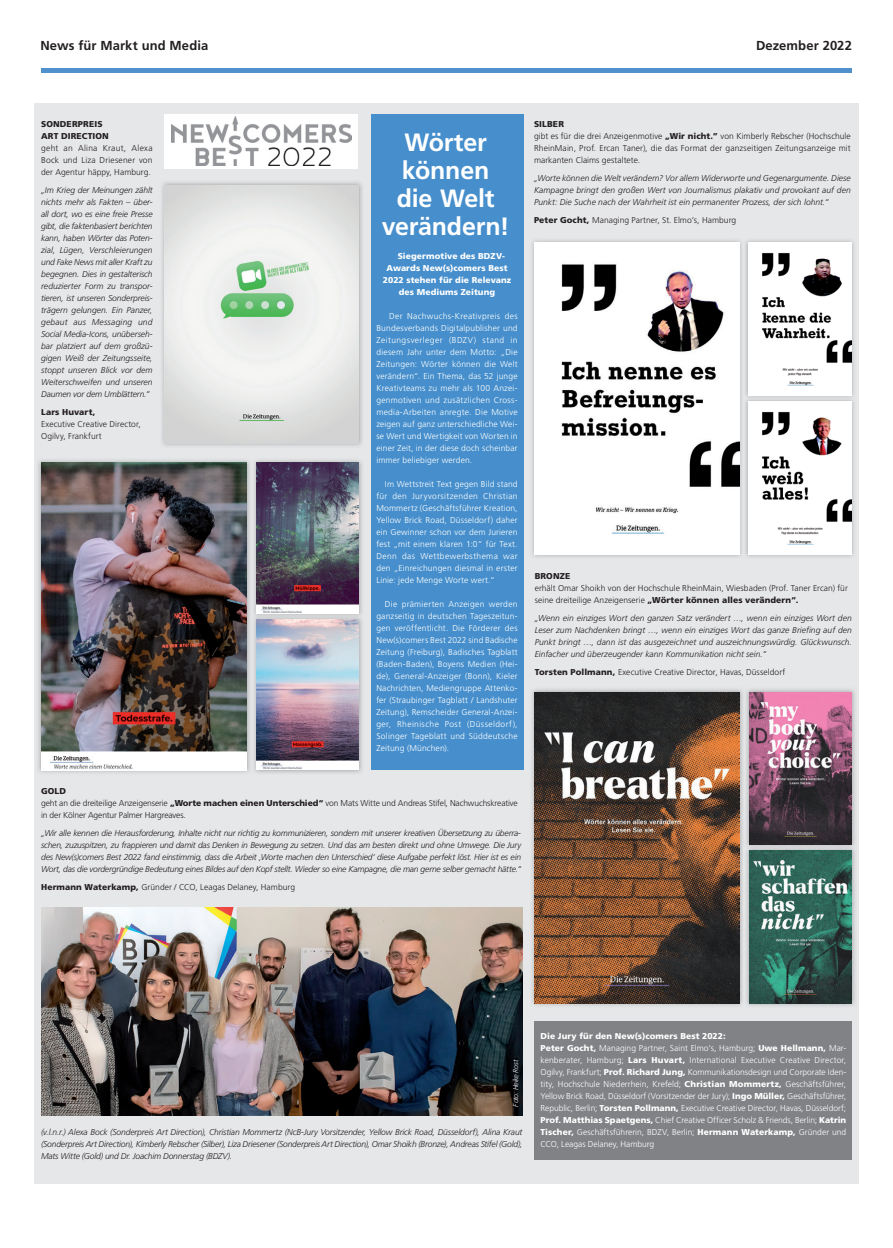
<style>
.page{position:relative;width:893px;height:1248px;background:#fff}
.page>*{position:absolute;margin:0;border:0;box-sizing:border-box;transform-origin:0 0}
.t1{font:700 25px/28px "Frutiger";letter-spacing:-.005em;color:#fff;text-align:center}
.t2{font:700 13px "Frutiger";letter-spacing:.005em;color:#231f20}
.t3{font:italic 300 8.5px/12px "Frutiger";letter-spacing:-.005em;color:#231f20;text-align:justify}
.t4{font:300 8.5px/12px "Frutiger";letter-spacing:.005em;color:#fff;text-align:justify}
.t5{font:300 8.5px/12px "Frutiger";letter-spacing:.005em;color:#231f20}
.t6{font:300 8.5px/12px "Frutiger";letter-spacing:-.015em;color:#231f20}
.t7{font:900 8.5px "Frutiger";letter-spacing:.01em;color:#fff}
.t8{font:900 8.5px/12px "Frutiger";letter-spacing:.015em;color:#231f20}
.t9{font:italic 300 7px "Frutiger";letter-spacing:-.015em;color:#fff}
.s1{font-weight:900}
</style>
<div class="page">
<div style="left:34px;top:103px;width:825px;height:1080px;background:#e6e7e9"></div>
<hr style="left:41px;top:69px;width:811px;height:4px;background:#5091cd">
<img style="left:41px;top:907px;width:481px;height:208px">
<div style="left:371px;top:114px;width:152px;height:656px;background:#468fcc"></div>
<img style="left:38px;top:460px;width:324px;height:313px">
<img style="left:257px;top:619px;width:102px;height:150px">
<img style="left:253px;top:614px;width:109px;height:4px">
<img style="left:257px;top:463px;width:102px;height:150px">
<img style="left:252px;top:460px;width:1px;height:313px">
<img style="left:41px;top:463px;width:206px;height:307px">
<img style="left:532px;top:689px;width:323px;height:317px">
<img style="left:749px;top:692px;width:103px;height:153px">
<img style="left:745px;top:845px;width:110px;height:4px">
<img style="left:749px;top:850px;width:103px;height:153px">
<img style="left:744px;top:689px;width:1px;height:317px">
<img style="left:535px;top:692px;width:205px;height:311px">
<img style="left:162px;top:182px;width:200px;height:264px">
<img style="left:165px;top:185px;width:194px;height:258px">
<div style="left:165px;top:114px;width:193px;height:55px;background:#fff"></div>
<img style="left:171px;top:116px;width:181px;height:49px">
<img style="left:532px;top:240px;width:322px;height:317px">
<img style="left:748px;top:401px;width:103px;height:153px">
<img style="left:744px;top:396px;width:110px;height:4px">
<img style="left:748px;top:242px;width:103px;height:153px">
<img style="left:743px;top:240px;width:1px;height:317px">
<img style="left:535px;top:242px;width:204px;height:312px">
<div style="left:535px;top:1020px;width:317px;height:139px;background:#808285"></div>
<h2 class="t2" style="left:40px;top:38px;width:169px">News für Markt und Media</h2>
<h2 class="t2" style="left:756px;top:38px;width:97px">Dezember 2022</h2>
<p class="t8" style="left:41px;top:117px;width:69px">SONDERPREIS<br>ART DIRECTION</p>
<p class="t5" style="left:41px;top:142px;width:113px;text-align:justify">geht an Alina Kraut, Alexa Bock und Liza Driesener von der Agentur häppy, Hamburg.</p>
<p class="t3" style="left:41px;top:184px;width:113px">„Im Krieg der Meinungen zählt nichts mehr als Fakten – über&shy;all dort, wo es eine freie Presse gibt, die faktenbasiert berichten kann, haben Wörter das Poten&shy;zial, Lügen, Verschleierungen und Fake News mit aller Kraft zu begegnen. Dies in gestalterisch reduzierter Form zu transpor&shy;tieren, ist unseren Sonderpreis&shy;trägern gelungen. Ein Panzer, gebaut aus Messaging und Social Media-Icons, unüberseh&shy;bar platziert auf dem großzü&shy;gigen Weiß der Zeitungsseite, stoppt unseren Blick vor dem Weiterschweifen und unseren Daumen vor dem Umblättern.“</p>
<p class="t8" style="left:41px;top:405px;width:56px">Lars Huvart,</p>
<p class="t5" style="left:41px;top:418px;width:101px">Executive Creative Director,<br>Ogilvy, Frankfurt</p>
<h1 class="t1" style="left:382px;top:128px;width:129px">Wörter können die Welt verändern!</h1>
<p class="t7" style="left:398px;top:251px;width:109px">Siegermotive des BDZV-</p>
<p class="t7" style="left:386px;top:263px;width:123px">Awards New(s)comers Best</p>
<p class="t7" style="left:383px;top:275px;width:130px">2022 stehen für die Relevanz</p>
<p class="t7" style="left:399px;top:287px;width:98px">des Mediums Zeitung</p>
<p class="t4" style="left:376px;top:310px;width:143px;text-indent:13px">Der Nachwuchs-Kreativpreis des Bundesverbands Digitalpublisher und Zeitungsverleger (BDZV) stand in diesem Jahr unter dem Motto: „Die Zeitungen: Wörter können die Welt verändern“. Ein Thema, das 52 junge Kreativteams zu mehr als 100 Anzei&shy;genmotiven und zusätzlichen Cross&shy;media-Arbeiten anregte. Die Motive zeigen auf ganz unterschiedliche Wei&shy;se Wert und Wertigkeit von Worten in einer Zeit, in der diese doch scheinbar immer beliebiger werden.</p>
<p class="t4" style="left:376px;top:478px;width:143px;text-indent:8px">Im Wettstreit Text gegen Bild stand für den Juryvorsitzenden Christian Mommertz (Geschäftsführer Kreation, Yellow Brick Road, Düsseldorf) daher ein Gewinner schon vor dem Jurieren fest „mit einem klaren 1:0“ für Text.<br>Denn das Wettbewerbsthema war den „Einreichungen diesmal in erster Linie: jede Menge Worte wert.“</p>
<p class="t4" style="left:376px;top:598px;width:143px;text-indent:8px">Die prämierten Anzeigen werden ganzseitig in deutschen Tageszeitun&shy;gen veröffentlicht. Die Förderer des New(s)comers Best 2022 sind Badische Zeitung (Freiburg), Badisches Tagblatt (Baden-Baden), Boyens Medien (Hei&shy;de), General-Anzeiger (Bonn), Kieler Nachrichten, Mediengruppe Attenko&shy;fer (Straubinger Tagblatt / Landshuter Zeitung), Remscheider General-Anzei&shy;ger, Rheinische Post (Düsseldorf), Solinger Tageblatt und Süddeutsche Zeitung (München).</p>
<p class="t6" style="left:41px;top:784px;width:478px"><span class="s1">GOLD<br></span>geht an die dreiteilige Anzeigenserie <span class="s1">„Worte machen einen Unterschied“</span> von Mats Witte und Andreas Stifel, Nachwuchskreative in der Kölner Agentur Palmer Hargreaves.</p>
<p class="t3" style="left:41px;top:826px;width:482px">„Wir alle kennen die Herausforderung, Inhalte nicht nur richtig zu kommunizieren, sondern mit unserer kreativen Übersetzung zu überra&shy;schen, zuzuspitzen, zu frappieren und damit das Denken in Bewegung zu setzen. Und das am besten direkt und ohne Umwege. Die Jury des New(s)comers Best 2022 fand einstimmig, dass die Arbeit ‚Worte machen den Unterschied‘ diese Aufgabe perfekt löst. Hier ist es ein Wort, das die vordergründige Bedeutung eines Bildes auf den Kopf stellt. Wieder so eine Kampagne, die man gerne selber gemacht hätte.“</p>
<p class="t5" style="left:41px;top:880px;width:255px"><span class="s1">Hermann Waterkamp,</span> Gründer / CCO, Leagas Delaney, Hamburg</p>
<p class="t5" style="left:534px;top:118px;width:318px"><span class="s1">SILBER<br></span>gibt es für die drei Anzeigenmotive <span class="s1">„Wir nicht.”</span> von Kimberly Rebscher (Hochschule RheinMain, Prof. Ercan Taner), die das Format der ganzseitigen Zeitungsanzeige mit markanten Claims gestaltete.</p>
<p class="t3" style="left:534px;top:172px;width:318px">„Worte können die Welt verändern? Vor allem Widerworte und Gegenargumente. Diese Kampagne bringt den großen Wert von Journalismus plakativ und provokant auf den Punkt: Die Suche nach der Wahrheit ist ein permanenter Prozess, der sich lohnt.“</p>
<p class="t5" style="left:534px;top:214px;width:204px"><span class="s1">Peter Gocht,</span> Managing Partner, St. Elmo’s, Hamburg</p>
<p class="t8" style="left:535px;top:570px;width:37px">BRONZE</p>
<p class="t5" style="left:535px;top:582px;width:315px">erhält Omar Shoikh von der Hochschule RheinMain, Wiesbaden (Prof. Taner Ercan) für seine dreiteilige Anzeigenserie <span class="s1">„Wörter können alles verändern“.</span></p>
<p class="t3" style="left:535px;top:612px;width:319px">„Wenn ein einziges Wort den ganzen Satz verändert …, wenn ein einziges Wort den Leser zum Nachdenken bringt …, wenn ein einziges Wort das ganze Briefing auf den Punkt bringt …, dann ist das ausgezeichnet und auszeichnungswürdig. Glückwunsch.<br>Einfacher und überzeugender kann Kommunikation nicht sein.“</p>
<p class="t5" style="left:535px;top:666px;width:252px"><span class="s1">Torsten Pollmann,</span> Executive Creative Director, Havas, Düsseldorf</p>
<p class="t9" style="left:512px;top:1106px;width:48px;rotate:-90deg">Foto: Heike Rost</p>
<p class="t3" style="left:41px;top:1126px;width:483px">(v.l.n.r.) Alexa Bock (Sonderpreis Art Direction), Christian Mommertz (NcB-Jury Vorsitzender, Yellow Brick Road, Düsseldorf), Alina Kraut (Sonderpreis Art Direction), Kimberly Rebscher (Silber), Liza Driesener (Sonderpreis Art Direction), Omar Shoikh (Bronze), Andreas Stifel (Gold), Mats Witte (Gold) und Dr. Joachim Donnerstag (BDZV).</p>
<p class="t4" style="left:540px;top:1030px;width:307px;text-align:left"><span class="s1">Die Jury für den New(s)comers Best 2022:<br>Peter Gocht,</span> Managing Partner, Saint Elmo‘s, Hamburg; <span class="s1">Uwe Hellmann,</span> Mar&shy;kenberater, Hamburg; <span class="s1">Lars Huvart,</span> International Executive Creative Director, Ogilvy, Frankfurt; <span class="s1">Prof. Richard Jung,</span> Kommunikationsdesign und Corporate Iden&shy;tity, Hochschule Niederrhein, Krefeld; <span class="s1">Christian Mommertz,</span> Geschäftsführer, Yellow Brick Road, Düsseldorf (Vorsitzender der Jury); <span class="s1">Ingo Müller,</span> Geschäftsführer, Republic, Berlin; <span class="s1">Torsten Pollmann,</span> Executive Creative Director, Havas, Düsseldorf; <span class="s1">Prof. Matthias Spaetgens,</span> Chief Creative Officer Scholz &amp; Friends, Berlin; <span class="s1">Katrin Tischer,</span> Geschäftsführerin, BDZV, Berlin; <span class="s1">Hermann Waterkamp,</span> Gründer und CCO, Leagas Delaney, Hamburg</p>
</div>
